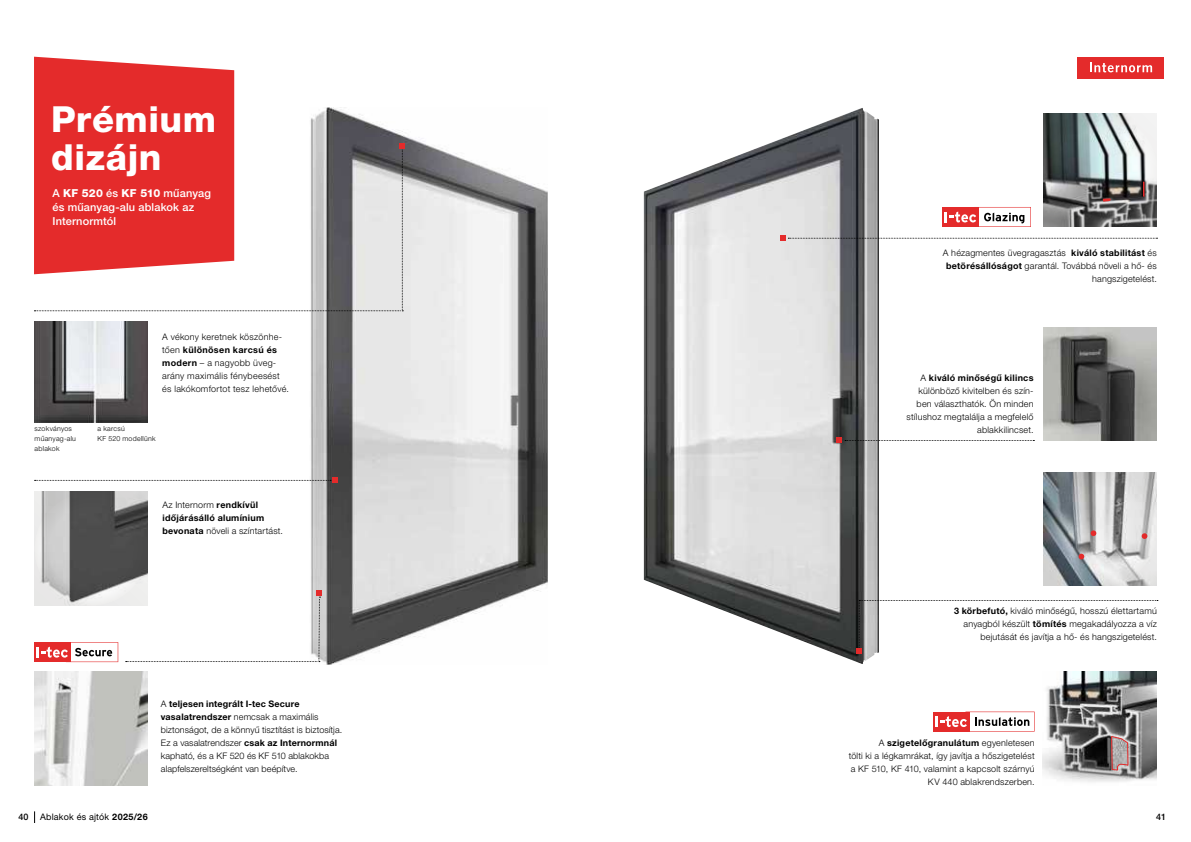
<style>
.page{position:relative;width:1191px;height:842px;background:#fff}
.page>*{position:absolute;margin:0;border:0;box-sizing:border-box;transform-origin:0 0}
.t1{font:800 36px/38.1px "Helvetica Neue LT Pro";letter-spacing:.015em;color:#fff}
.t2{font:500 11px/14px "Helvetica Neue LT Pro";letter-spacing:.015em;color:#fff}
.t3{font:300 9px/13px "Helvetica Neue LT Pro";letter-spacing:.02em;color:#000;text-align:right}
.t4{font:700 9px/13px "Helvetica Neue LT Pro";letter-spacing:.03em;color:#000}
.t5{font:9px "Helvetica Neue LT Pro";letter-spacing:.02em;color:#000}
.t6{font:500 9px "Helvetica Neue LT Pro";color:#000}
.t7{font:300 7px/10px "Helvetica Neue LT Pro";letter-spacing:.04em;color:#000}
.s1{font-weight:800}
.s2{font-weight:700}
.s3{font-weight:300}
</style>
<div class="page">
<img style="left:309px;top:108px;width:238px;height:556px">
<img style="left:644px;top:108px;width:235px;height:556px">
<svg style="left:1043px;top:472px;width:113px;height:114px;background:#aeb1b3"></svg>
<svg style="left:942px;top:207px;width:3px;height:20px"></svg>
<svg style="left:945px;top:207px;width:86px;height:20px"></svg>
<svg style="left:1043px;top:114px;width:113px;height:113px;background:#838989"></svg>
<svg style="left:1102px;top:198px;width:9px;height:4px"></svg>
<svg style="left:1143px;top:182px;width:1px;height:15px"></svg>
<svg style="left:780px;top:235px;width:377px;height:6px"></svg>
<div style="left:933px;top:711px;width:36px;height:20px;background:#e42b2b"></div>
<svg style="left:935px;top:711px;width:99px;height:20px"></svg>
<img style="left:1042px;top:672px;width:114px;height:110px">
<svg style="left:1110px;top:736px;width:19px;height:42px"></svg>
<img style="left:1043px;top:327px;width:113px;height:113px">
<svg style="left:836px;top:438px;width:198px;height:5px"></svg>
<svg style="left:34px;top:642px;width:3px;height:20px"></svg>
<svg style="left:37px;top:642px;width:81px;height:20px"></svg>
<svg style="left:126px;top:590px;width:196px;height:72px"></svg>
<img style="left:34px;top:672px;width:113px;height:113px">
<img style="left:34px;top:322px;width:113px;height:100px">
<svg style="left:34px;top:143px;width:371px;height:168px"></svg>
<svg style="left:35px;top:477px;width:303px;height:6px"></svg>
<svg style="left:34px;top:492px;width:113px;height:113px;background:#8a8a8a"></svg>
<svg style="left:856px;top:600px;width:302px;height:54px"></svg>
<div style="left:34px;top:57px;width:200px;height:217px;background:#e42b2b"></div>
<svg style="left:34px;top:811px;width:1px;height:12px"></svg>
<div style="left:1077px;top:57px;width:87px;height:21px;background:#e42b2b"></div>
<svg style="left:1090px;top:63px;width:62px;height:9px"></svg>
<h1 class="t1" style="left:51px;top:100px;width:167px">Prémium dizájn</h1>
<p class="t2" style="left:52px;top:186px;width:160px">A <span class="s1">KF 520</span> és <span class="s1">KF 510</span> műanyag és műanyag-alu ablakok az<br>Internormtól</p>
<p class="t3" style="left:162px;top:330px;width:128px;text-align:left">A vékony keretnek köszönhe&shy;tően <span class="s2">különösen karcsú és modern</span> – a nagyobb üveg&shy;arány maximális fénybeesést és lakókomfortot tesz lehetővé.</p>
<p class="t7" style="left:35px;top:423px;width:43px">szokványos műanyag-alu ablakok</p>
<p class="t7" style="left:98px;top:423px;width:60px">a karcsú<br>KF 520 modellünk</p>
<p class="t4" style="left:162px;top:498px;width:122px"><span class="s3">Az Internorm</span> rendkívül időjárásálló alumínium bevonata <span class="s3">növeli a színtartást.</span></p>
<p class="t3" style="left:161px;top:698px;width:183px;text-align:left">A <span class="s2">teljesen integrált I-tec Secure vasalatrendszer</span> nemcsak a maximális biztonságot, de a könnyű tisztítást is biztosítja.<br>Ez a vasalatrendszer <span class="s2">csak az Internormnál </span>kapható, és a KF 520 és KF 510 ablakokba alapfelszereltségként van beépítve.</p>
<p class="t3" style="left:943px;top:246px;width:215px">A hézagmentes üvegragasztás <span class="s2">kiváló stabilitást</span> és <span class="s2">betörésállóságot</span> garantál. Továbbá növeli a hő- és hangszigetelést.</p>
<p class="t3" style="left:906px;top:371px;width:128px">A <span class="s2">kiváló minőségű kilincs </span>különböző kivitelben és szín&shy;ben választhatók. Ön minden stílushoz megtalálja a megfelelő ablakkilincset.</p>
<p class="t3" style="left:954px;top:604px;width:204px"><span class="s2">3 körbefutó,</span> kiváló minőségű, hosszú élettartamú anyagból készült <span class="s2">tömítés</span> megakadályozza a víz bejutását és javítja a hő- és hangszigetelést.</p>
<p class="t3" style="left:848px;top:737px;width:187px">A <span class="s2">szigetelőgranulátum</span> egyenletesen<br>tölti ki a légkamrákat, így javítja a hőszigetelést a KF 510, KF 410, valamint a kapcsolt szárnyú KV 440 ablakrendszerben.</p>
<p class="t6" style="left:18px;top:812px;width:12px">40</p>
<p class="t5" style="left:40px;top:813px;width:109px">Ablakok és ajtók <span class="s2">2025/26</span></p>
<p class="t6" style="left:1156px;top:812px;width:12px">41</p>
</div>
